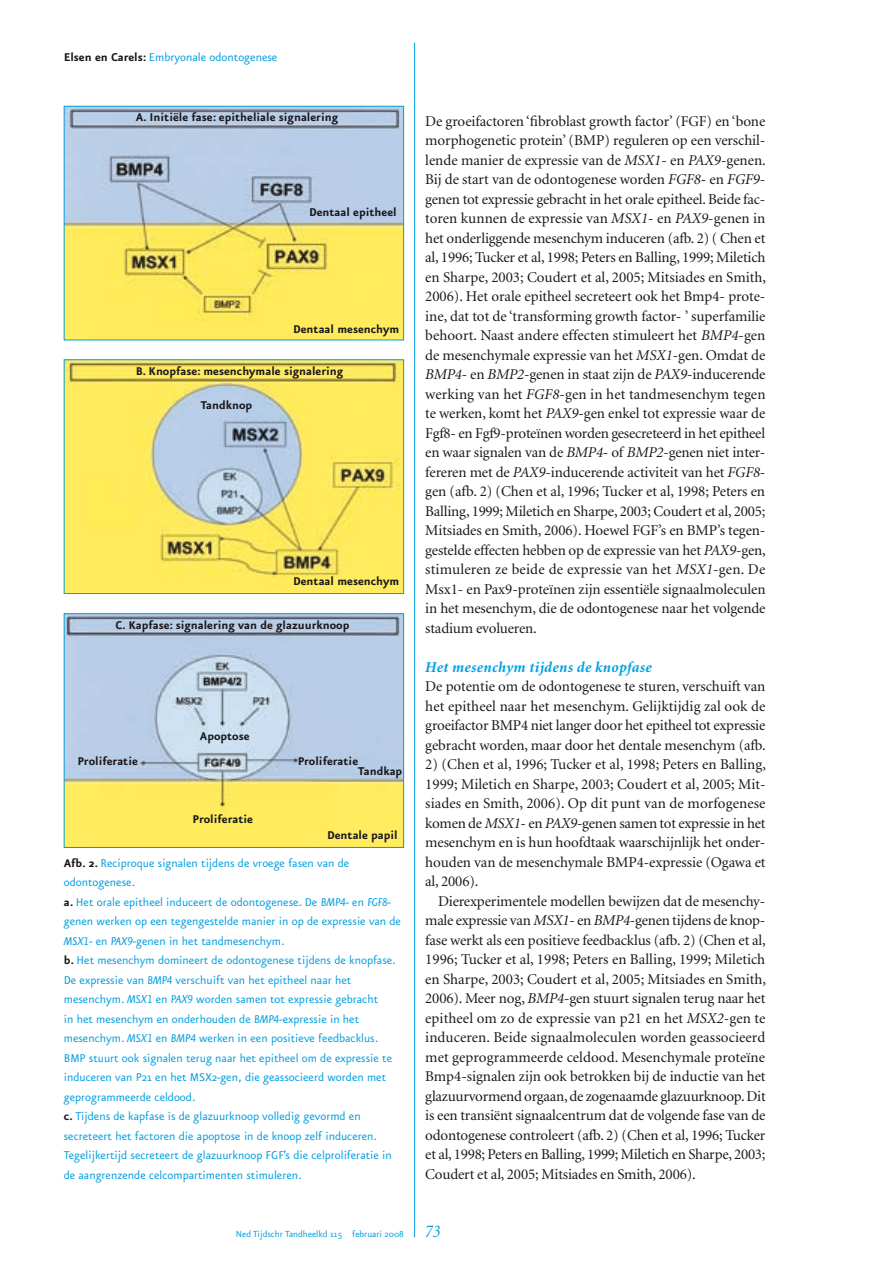
<style>
.page{position:relative;width:893px;height:1263px;background:#fff}
.page>*{position:absolute;margin:0;border:0;box-sizing:border-box;transform-origin:0 0}
.t1{font:15px/19.5px "Minion";letter-spacing:-.01em;color:#1a171c;text-align:justify}
.t2{font:italic 700 15px "Minion";letter-spacing:.02em;color:#009ee0}
.t3{font:13.5px/19.5px "Eureka Sans";color:#009ee0}
.t4{font:700 13.5px "Eureka Sans";color:#1a171c}
.t5{font:10.5px "Eureka Sans";color:#009ee0}
.s1{font-weight:700;color:#1a171c}
.s2{font-style:italic}
.s3{font-family:"Minion";font-style:italic;font-size:18px}
</style>
<div class="page">
<hr style="left:414px;top:43px;width:1px;height:1194px;background:#009ee0">
<img style="left:66px;top:108px;width:336px;height:230px">
<div style="left:64px;top:106px;width:340px;height:234px;border:1px solid #009ee0"></div>
<img style="left:66px;top:361px;width:336px;height:231px">
<div style="left:64px;top:359px;width:340px;height:235px;border:1px solid #009ee0"></div>
<img style="left:66px;top:615px;width:336px;height:231px">
<div style="left:64px;top:613px;width:340px;height:235px;border:1px solid #009ee0"></div>
<p class="t3" style="left:64px;top:47px;width:215px"><span class="s1">Elsen en Carels:</span> Embryonale odontogenese</p>
<p class="t4" style="left:136px;top:110px;width:204px">A. Initiële fase: epitheliale signalering</p>
<p class="t4" style="left:309px;top:205px;width:89px">Dentaal epitheel</p>
<p class="t4" style="left:293px;top:323px;width:108px">Dentaal mesenchym</p>
<p class="t4" style="left:136px;top:364px;width:209px">B. Knopfase: mesenchymale signalering</p>
<p class="t4" style="left:201px;top:398px;width:53px">Tandknop</p>
<p class="t4" style="left:293px;top:575px;width:108px">Dentaal mesenchym</p>
<p class="t4" style="left:116px;top:618px;width:235px">C. Kapfase: signalering van de glazuurknoop</p>
<p class="t4" style="left:77px;top:754px;width:62px">Proliferatie</p>
<p class="t4" style="left:200px;top:729px;width:51px">Apoptose</p>
<p class="t4" style="left:192px;top:813px;width:62px">Proliferatie</p>
<p class="t4" style="left:298px;top:754px;width:62px">Proliferatie</p>
<p class="t4" style="left:358px;top:764px;width:45px">Tandkap</p>
<p class="t4" style="left:327px;top:828px;width:72px">Dentale papil</p>
<p class="t3" style="left:64px;top:854px;width:339px"><span class="s1">Afb. 2.</span> Reciproque signalen tijdens de vroege fasen van de odontogenese.<br><span class="s1">a.</span> Het orale epitheel induceert de odontogenese. De <span class="s2">BMP4</span>- en <span class="s2">FGF8</span>- genen werken op een tegengestelde manier in op de expressie van de <span class="s2">MSX1</span>- en <span class="s2">PAX9</span>-genen in het tandmesenchym.<br><span class="s1">b.</span> Het mesenchym domineert de odontogenese tijdens de knopfase.<br>De expressie van <span class="s2">BMP4</span> verschuift van het epitheel naar het mesenchym. <span class="s2">MSX1</span> en <span class="s2">PAX9</span> worden samen tot expressie gebracht<br>in het mesenchym en onderhouden de <span class="s2">BMP4</span>-expressie in het mesenchym. <span class="s2">MSX1</span> en <span class="s2">BMP4</span> werken in een positieve feedbacklus.<br>BMP stuurt ook signalen terug naar het epitheel om de expressie te induceren van P21 en het MSX2-gen, die geassocieerd worden met geprogrammeerde celdood.<br><span class="s1">c.</span> Tijdens de kapfase is de glazuurknoop volledig gevormd en secreteert het factoren die apoptose in de knoop zelf induceren.<br>Tegelijkertijd secreteert de glazuurknoop FGF’s die celproliferatie in de aangrenzende celcompartimenten stimuleren.</p>
<p class="t1" style="left:425px;top:112px;width:342px">De groeifactoren ‘fibroblast growth factor’ (FGF) en ‘bone morphogenetic protein’ (BMP) reguleren op een verschil&shy;lende manier de expressie van de <span class="s2">MSX1</span>- en <span class="s2">PAX9</span>-genen.<br>Bij de start van de odontogenese worden <span class="s2">FGF8</span>- en <span class="s2">FGF9</span>- genen tot expressie gebracht in het orale epitheel. Beide fac&shy;toren kunnen de expressie van <span class="s2">MSX1</span>- en <span class="s2">PAX9</span>-genen in het onderliggende mesenchym induceren (afb. 2) ( Chen et al, 1996; Tucker et al, 1998; Peters en Balling, 1999; Miletich en Sharpe, 2003; Coudert et al, 2005; Mitsiades en Smith, 2006). Het orale epitheel secreteert ook het Bmp4- prote&shy;ïne, dat tot de ‘transforming growth factor-β’ superfamilie behoort. Naast andere effecten stimuleert het <span class="s2">BMP4</span>-gen de mesenchymale expressie van het <span class="s2">MSX1</span>-gen. Omdat de <span class="s2">BMP4</span>- en <span class="s2">BMP2</span>-genen in staat zijn de <span class="s2">PAX9</span>-inducerende werking van het <span class="s2">FGF8</span>-gen in het tandmesenchym tegen te werken, komt het <span class="s2">PAX9</span>-gen enkel tot expressie waar de Fgf8- en Fgf9-proteïnen worden gesecreteerd in het epitheel en waar signalen van de <span class="s2">BMP4</span>- of <span class="s2">BMP2</span>-genen niet inter&shy;fereren met de <span class="s2">PAX9</span>-inducerende activiteit van het <span class="s2">FGF8</span>- gen (afb. 2) (Chen et al, 1996; Tucker et al, 1998; Peters en Balling, 1999; Miletich en Sharpe, 2003; Coudert et al, 2005; Mitsiades en Smith, 2006). Hoewel FGF’s en BMP’s tegen&shy;gestelde effecten hebben op de expressie van het <span class="s2">PAX9</span>-gen, stimuleren ze beide de expressie van het <span class="s2">MSX1</span>-gen. De Msx1- en Pax9-proteïnen zijn essentiële signaalmoleculen in het mesenchym, die de odontogenese naar het volgende stadium evolueren.</p>
<p class="t2" style="left:425px;top:659px;width:228px">Het mesenchym tijdens de knopfase</p>
<p class="t1" style="left:425px;top:677px;width:342px">De potentie om de odontogenese te sturen, verschuift van het epitheel naar het mesenchym. Gelijktijdig zal ook de groeifactor BMP4 niet langer door het epitheel tot expressie gebracht worden, maar door het dentale mesenchym (afb.</p>
<p class="t1" style="left:425px;top:755px;width:342px">2) (Chen et al, 1996; Tucker et al, 1998; Peters en Balling, 1999; Miletich en Sharpe, 2003; Coudert et al, 2005; Mit&shy;siades en Smith, 2006). Op dit punt van de morfogenese komen de <span class="s2">MSX1</span>- en <span class="s2">PAX9</span>-genen samen tot expressie in het mesenchym en is hun hoofdtaak waarschijnlijk het onder&shy;houden van de mesenchymale BMP4-expressie (Ogawa et al, 2006).</p>
<p class="t1" style="left:425px;top:892px;width:342px;text-indent:13px">Dierexperimentele modellen bewijzen dat de mesenchy&shy;male expressie van <span class="s2">MSX1</span>- en <span class="s2">BMP4</span>-genen tijdens de knop&shy;fase werkt als een positieve feedbacklus (afb. 2) (Chen et al, 1996; Tucker et al, 1998; Peters en Balling, 1999; Miletich en Sharpe, 2003; Coudert et al, 2005; Mitsiades en Smith, 2006). Meer nog, <span class="s2">BMP4</span>-gen stuurt signalen terug naar het epitheel om zo de expressie van p21 en het <span class="s2">MSX2</span>-gen te induceren. Beide signaalmoleculen worden geassocieerd met geprogrammeerde celdood. Mesenchymale proteïne Bmp4-signalen zijn ook betrokken bij de inductie van het glazuurvormend orgaan, de zogenaamde glazuurknoop. Dit is een transiënt signaalcentrum dat de volgende fase van de odontogenese controleert (afb. 2) (Chen et al, 1996; Tucker et al, 1998; Peters en Balling, 1999; Miletich en Sharpe, 2003; Coudert et al, 2005; Mitsiades en Smith, 2006).</p>
<p class="t5" style="left:236px;top:1229px;width:206px">Ned Tijdschr Tandheelkd 115 februari 2008 <span class="s3">73</span></p>
</div>
